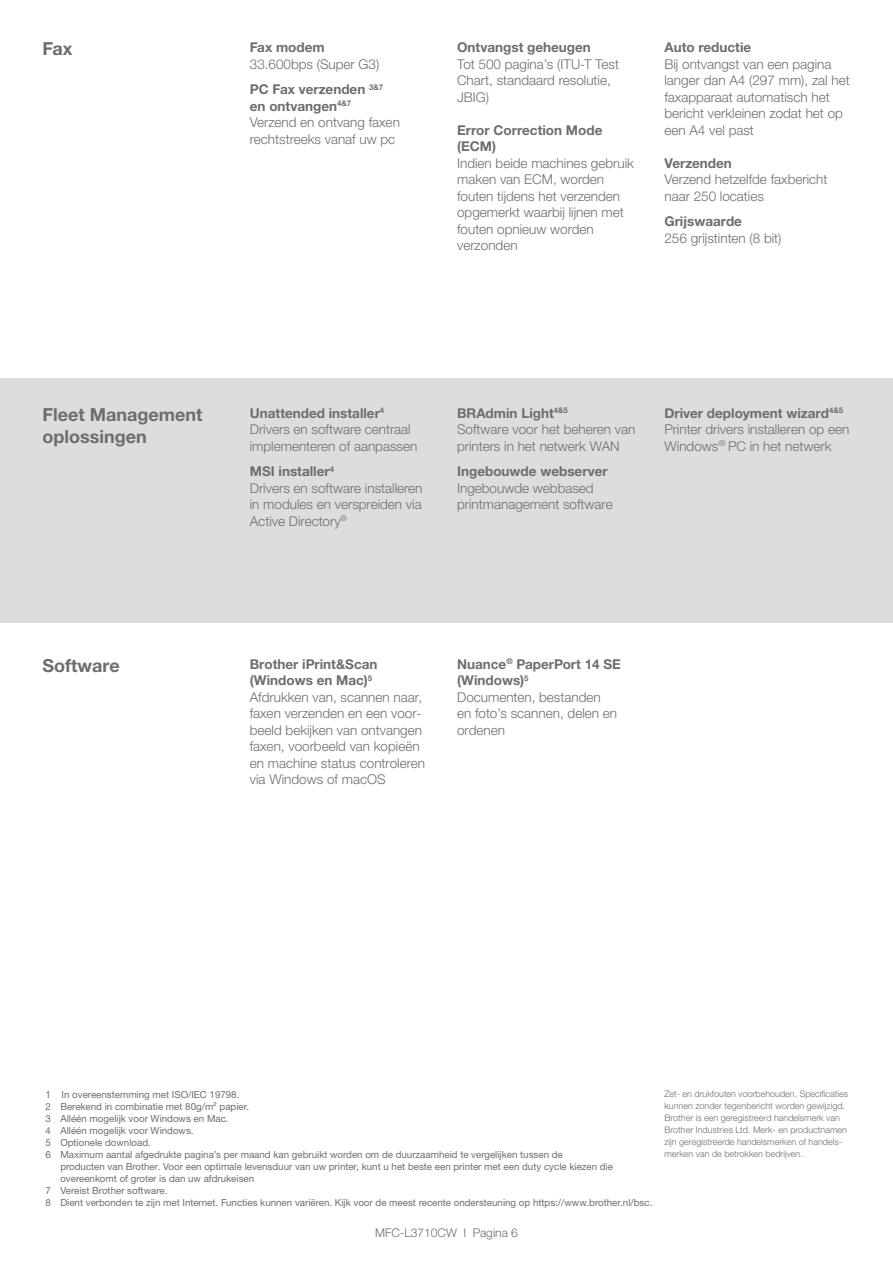
<style>
.page{position:relative;width:893px;height:1263px;background:#fff}
.page>*{position:absolute;margin:0;border:0;box-sizing:border-box;transform-origin:0 0}
.t1{font:700 18px/21.6px "Helvetica Neue LTW1 G";color:#6c6d70}
.t2{font:300 13.5px/16.5px "Helvetica Neue LTW1 G";color:#6c6d70}
.t3{font:700 13.5px/16.5px "Helvetica Neue LTW1 G";color:#6c6d70}
.t4{font:300 12px "Helvetica Neue LTW1 G";color:#6c6d70}
.t5{font:9.75px "Helvetica Neue LTW1 G";color:#6c6d70}
.t6{font:300 9px/12px "Helvetica Neue LTW1 G";color:#6c6d70}
</style>
<div class="page">
<div style="left:0;top:378px;width:893px;height:244px;background:#dcdddf"></div>
<p class="t1" style="left:43px;top:38px;width:31px">Fax</p>
<p class="t3" style="left:250px;top:39px;width:76px">Fax modem</p>
<p class="t2" style="left:250px;top:56px;width:131px">33.600bps (Super G3)</p>
<p class="t3" style="left:250px;top:81px;width:135px">PC Fax verzenden <sup>3&amp;7</sup></p>
<p class="t3" style="left:250px;top:98px;width:103px">en ontvangen<sup>4&amp;7</sup></p>
<p class="t2" style="left:250px;top:114px;width:152px">Verzend en ontvang faxen rechtstreeks vanaf uw pc</p>
<p class="t3" style="left:457px;top:39px;width:135px">Ontvangst geheugen</p>
<p class="t2" style="left:457px;top:56px;width:163px">Tot 500 pagina’s (ITU-T Test</p>
<p class="t2" style="left:457px;top:72px;width:155px">Chart, standaard resolutie,</p>
<p class="t2" style="left:457px;top:89px;width:34px">JBIG)</p>
<p class="t3" style="left:457px;top:122px;width:147px">Error Correction Mode (ECM)</p>
<p class="t2" style="left:457px;top:155px;width:178px">Indien beide machines gebruik maken van ECM, worden fouten tijdens het verzenden opgemerkt waarbij lijnen met fouten opnieuw worden</p>
<p class="t2" style="left:457px;top:237px;width:62px">verzonden</p>
<p class="t3" style="left:664px;top:39px;width:88px">Auto reductie</p>
<p class="t2" style="left:664px;top:56px;width:187px">Bij ontvangst van een pagina langer dan A4 (297 mm), zal het faxapparaat automatisch het bericht verkleinen zodat het op een A4 vel past</p>
<p class="t3" style="left:664px;top:155px;width:69px">Verzenden</p>
<p class="t2" style="left:664px;top:171px;width:164px">Verzend hetzelfde faxbericht naar 250 locaties</p>
<p class="t3" style="left:664px;top:213px;width:79px">Grijswaarde</p>
<p class="t2" style="left:664px;top:230px;width:119px">256 grijstinten (8 bit)</p>
<p class="t1" style="left:43px;top:404px;width:161px">Fleet Management oplossingen</p>
<p class="t3" style="left:250px;top:405px;width:136px">Unattended installer<sup>4</sup></p>
<p class="t2" style="left:250px;top:421px;width:169px">Drivers en software centraal implementeren of aanpassen</p>
<p class="t3" style="left:250px;top:463px;width:86px">MSI installer<sup>4</sup></p>
<p class="t2" style="left:250px;top:480px;width:174px;text-align:justify">Drivers en software installeren in modules en verspreiden via Active Directory<sup>®</sup></p>
<p class="t3" style="left:457px;top:405px;width:112px">BRAdmin Light<sup>4&amp;5</sup></p>
<p class="t2" style="left:457px;top:421px;width:180px">Software voor het beheren van printers in het netwerk WAN</p>
<p class="t3" style="left:457px;top:463px;width:152px">Ingebouwde webserver</p>
<p class="t2" style="left:457px;top:480px;width:138px">Ingebouwde webbased</p>
<p class="t2" style="left:457px;top:496px;width:157px">printmanagement software</p>
<p class="t3" style="left:664px;top:405px;width:180px">Driver deployment wizard<sup>4&amp;5</sup></p>
<p class="t2" style="left:664px;top:421px;width:186px">Printer drivers installeren op een<br>Windows<sup>®</sup> PC in het netwerk</p>
<p class="t1" style="left:43px;top:655px;width:79px">Software</p>
<p class="t3" style="left:250px;top:656px;width:129px">Brother iPrint&amp;Scan</p>
<p class="t3" style="left:250px;top:672px;width:124px">(Windows en Mac)<sup>5</sup></p>
<p class="t2" style="left:250px;top:689px;width:177px">Afdrukken van, scannen naar, faxen verzenden en een voor&shy;beeld bekijken van ontvangen faxen, voorbeeld van kopieën en machine status controleren via Windows of macOS</p>
<p class="t3" style="left:457px;top:656px;width:165px">Nuance<sup>®</sup> PaperPort 14 SE</p>
<p class="t3" style="left:457px;top:672px;width:73px">(Windows)<sup>5</sup></p>
<p class="t2" style="left:457px;top:689px;width:145px">Documenten, bestanden</p>
<p class="t2" style="left:457px;top:705px;width:161px">en foto’s scannen, delen en ordenen</p>
<p class="t5" style="left:45px;top:1088px;width:196px">1 In overeenstemming met ISO/IEC 19798.</p>
<p class="t5" style="left:45px;top:1100px;width:205px">2 Berekend in combinatie met 80g/m² papier.</p>
<p class="t5" style="left:45px;top:1112px;width:185px">3 Alléén mogelijk voor Windows en Mac.</p>
<p class="t5" style="left:45px;top:1124px;width:150px">4 Alléén mogelijk voor Windows.</p>
<p class="t5" style="left:45px;top:1136px;width:107px">5 Optionele download.</p>
<p class="t5" style="left:45px;top:1148px;width:519px">6 Maximum aantal afgedrukte pagina’s per maand kan gebruikt worden om de duurzaamheid te vergelijken tussen de</p>
<p class="t5" style="left:60px;top:1160px;width:554px">producten van Brother. Voor een optimale levensduur van uw printer, kunt u het beste een printer met een duty cycle kiezen die</p>
<p class="t5" style="left:60px;top:1172px;width:195px">overeenkomt of groter is dan uw afdrukeisen</p>
<p class="t5" style="left:45px;top:1184px;width:124px">7 Vereist Brother software.</p>
<p class="t5" style="left:45px;top:1196px;width:609px">8 Dient verbonden te zijn met Internet. Functies kunnen variëren. Kijk voor de meest recente ondersteuning op https://www.brother.nl/bsc.</p>
<p class="t4" style="left:375px;top:1226px;width:144px">MFC-L3710CW I Pagina 6</p>
<p class="t6" style="left:664px;top:1088px;width:185px">Zet- en drukfouten voorbehouden. Specificaties kunnen zonder tegenbericht worden gewijzigd.<br>Brother is een geregistreerd handelsmerk van Brother Industries Ltd. Merk- en productnamen zijn geregistreerde handelsmerken of handels&shy;merken van de betrokken bedrijven.</p>
</div>
